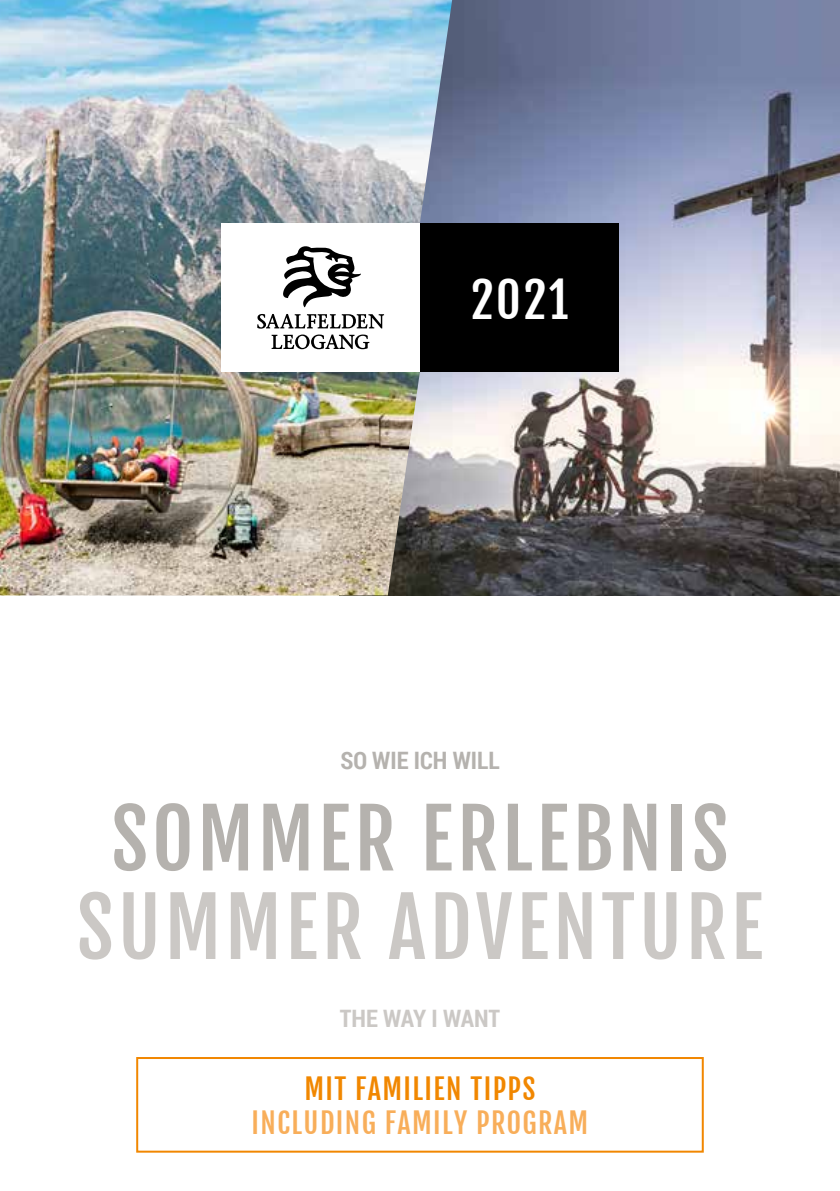
<style>
.page{position:relative;width:840px;height:1191px;background:#fff}
.page>*{position:absolute;margin:0;border:0;box-sizing:border-box;transform-origin:0 0}
.t1{font:80px "Fjalla One";letter-spacing:.05em;color:#cbc8c5}
.t2{font:80px "Fjalla One";letter-spacing:.05em;color:#b5b2ae}
.t3{font:48px "Fjalla One";color:#fff}
.t4{font:28px "Fjalla One";letter-spacing:.05em;color:#f8ae5a}
.t5{font:28px "Fjalla One";letter-spacing:.05em;color:#f18700}
.t6{font:700 24px "Roboto Condensed";color:#b5b2ae}
.t7{font:700 24px "Roboto Condensed";letter-spacing:-.015em;color:#cbc8c5}
</style>
<div class="page">
<img style="left:452px;top:0;width:387px;height:595px">
<img style="left:0;top:0;width:452px;height:595px">
<div style="left:420px;top:223px;width:198px;height:149px;background:#000"></div>
<div style="left:221px;top:223px;width:199px;height:149px;background:#fff"></div>
<svg style="left:257px;top:246px;width:127px;height:103px"></svg>
<div style="left:136px;top:1057px;width:567px;height:95px;border:2px solid #f18700"></div>
<h2 class="t3" style="left:470px;top:270px;width:99px">2021</h2>
<p class="t6" style="left:340px;top:743px;width:161px">SO WIE ICH WILL</p>
<h1 class="t2" style="left:111px;top:789px;width:619px">SOMMER ERLEBNIS</h1>
<h1 class="t1" style="left:76px;top:878px;width:688px">SUMMER ADVENTURE</h1>
<p class="t7" style="left:340px;top:1001px;width:161px">THE WAY I WANT</p>
<p class="t5" style="left:304px;top:1072px;width:232px">MIT FAMILIEN TIPPS</p>
<p class="t4" style="left:251px;top:1106px;width:338px">INCLUDING FAMILY PROGRAM</p>
</div>
